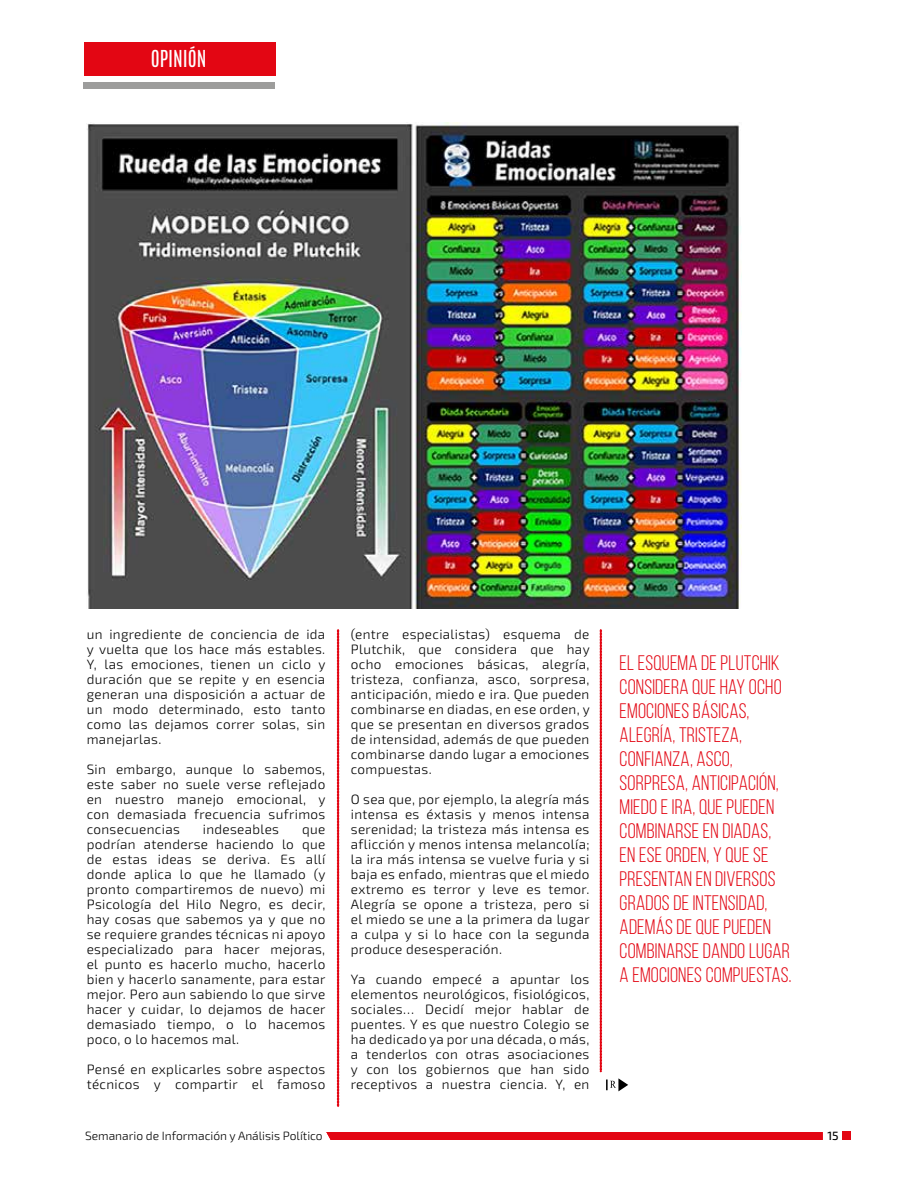
<style>
.page{position:relative;width:915px;height:1191px;background:#fff}
.page>*{position:absolute;margin:0;border:0;box-sizing:border-box;transform-origin:0 0}
.t1{font:21px/24px "Bebas Neue";letter-spacing:.01em;color:#e30613}
.t2{font:19.5px "Antonio";color:#fff}
.t3{font:300 13.5px/15px "Exo 2";letter-spacing:.025em;color:#000;text-align:justify}
.t4{font:300 12px "Exo 2";color:#000}
.t5{font:500 12px "Exo 2";color:#000}
</style>
<div class="page">
<div style="left:842px;top:1131px;width:8px;height:9px;background:#e30613"></div>
<div style="left:326px;top:1132px;width:496px;height:8px;background:#e30613"></div>
<div style="left:84px;top:42px;width:192px;height:34px;background:#e30613"></div>
<div style="left:83px;top:82px;width:192px;height:6px;background:#9d9d9c"></div>
<svg style="left:337px;top:629px;width:2px;height:477px"></svg>
<svg style="left:599px;top:629px;width:2px;height:443px"></svg>
<svg style="left:606px;top:1078px;width:22px;height:13px"></svg>
<img style="left:87px;top:122px;width:654px;height:486px">
<h2 class="t2" style="left:151px;top:45px;width:57px">OPINIÓN</h2>
<p class="t3" style="left:87px;top:627px;width:240px">un ingrediente de conciencia de ida y vuelta que los hace más estables.<br>Y, las emociones, tienen un ciclo y duración que se repite y en esencia generan una disposición a actuar de un modo determinado, esto tanto como las dejamos correr solas, sin manejarlas.</p>
<p class="t3" style="left:87px;top:762px;width:240px">Sin embargo, aunque lo sabemos, este saber no suele verse reflejado en nuestro manejo emocional, y con demasiada frecuencia sufrimos consecuencias</p>
<p class="t3" style="left:203px;top:822px;width:78px">indeseables</p>
<p class="t3" style="left:87px;top:822px;width:240px;text-indent:215px">que podrían atenderse haciendo lo que de estas ideas se deriva. Es allí donde aplica lo que he llamado (y pronto compartiremos de nuevo) mi Psicología del Hilo Negro, es decir, hay cosas que sabemos ya y que no se requiere grandes técnicas ni apoyo especializado para hacer mejoras, el punto es hacerlo mucho, hacerlo bien y hacerlo sanamente, para estar mejor. Pero aun sabiendo lo que sirve hacer y cuidar, lo dejamos de hacer demasiado tiempo, o lo hacemos poco, o lo hacemos mal.</p>
<p class="t3" style="left:87px;top:1062px;width:240px">Pensé en explicarles sobre aspectos técnicos y compartir el famoso</p>
<p class="t3" style="left:351px;top:627px;width:240px">(entre especialistas) esquema de Plutchik, que considera que hay ocho emociones básicas, alegría, tristeza, confianza, asco, sorpresa, anticipación, miedo e ira. Que pueden combinarse en diadas, en ese orden, y que se presentan en diversos grados de intensidad, además de que pueden combinarse dando lugar a emociones compuestas.</p>
<p class="t3" style="left:351px;top:792px;width:240px">O sea que, por ejemplo, la alegría más intensa es éxtasis y menos intensa serenidad; la tristeza más intensa es aflicción y menos intensa melancolía; la ira más intensa se vuelve furia y si baja es enfado, mientras que el miedo extremo es terror y leve es temor.<br>Alegría se opone a tristeza, pero si el miedo se une a la primera da lugar a culpa y si lo hace con la segunda produce desesperación.</p>
<p class="t3" style="left:351px;top:972px;width:240px">Ya cuando empecé a apuntar los elementos neurológicos, fisiológicos, sociales… Decidí mejor hablar de puentes. Y es que nuestro Colegio se ha dedicado ya por una década, o más, a tenderlos con otras asociaciones y con los gobiernos que han sido receptivos a nuestra ciencia. Y, en</p>
<p class="t1" style="left:619px;top:650px;width:173px">EL ESQUEMA DE PLUTCHIK<br>CONSIDERA QUE HAY OCHO<br>EMOCIONES BÁSICAS,<br>ALEGRÍA, TRISTEZA,<br>CONFIANZA, ASCO,<br>SORPRESA, ANTICIPACIÓN,<br>MIEDO E IRA, QUE PUEDEN<br>COMBINARSE EN DIADAS,<br>EN ESE ORDEN, Y QUE SE<br>PRESENTAN EN DIVERSOS<br>GRADOS DE INTENSIDAD,<br>ADEMÁS DE QUE PUEDEN<br>COMBINARSE DANDO LUGAR<br>A EMOCIONES COMPUESTAS.</p>
<p class="t4" style="left:85px;top:1128px;width:239px">Semanario de Información y Análisis Político</p>
<p class="t5" style="left:827px;top:1128px;width:13px">15</p>
</div>
